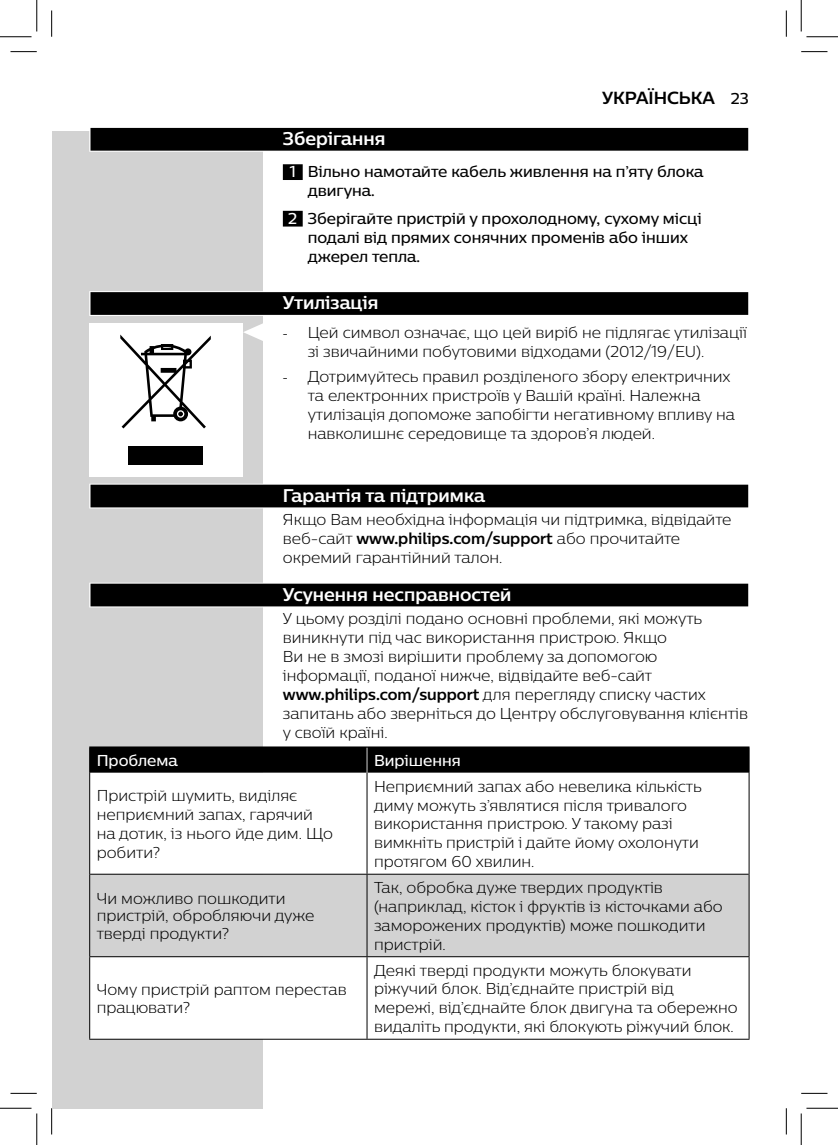
<style>
.page{position:relative;width:838px;height:1145px;background:#fff}
.page>*{position:absolute;margin:0;border:0;box-sizing:border-box;transform-origin:0 0}
.chapter-title-paragr{font:700 18.38px "Centrale Sans";color:#fff}
.t1{font:700 17.5px "Centrale Sans";color:#000}
.body{font:300 15.75px/18.9px "Centrale Sans";color:#000}
.chapter-table-roweve{font:300 15.75px/18.9px "Centrale Sans";color:#000}
.actionlist-item-para{font:500 15.75px/18.9px "Centrale Sans";color:#000}
.chapter-table-rowhea{font:500 15.75px "Centrale Sans";color:#fff}
.s1{font-weight:500;font-size:15.75px}
.s2{color:#fff}
.s3{font-family:"Gill Sans Alt One WGL Light";font-weight:400}
.s4{font-weight:700}
</style>
<div class="page">
<div style="left:52px;top:131px;width:210px;height:977px;background:#d2d2d2"></div>
<svg style="left:89px;top:127px;width:660px;height:25px"></svg>
<div style="left:90px;top:128px;width:658px;height:23px;background:#000"></div>
<div style="left:283px;top:164px;width:20px;height:16px;background:#000"></div>
<div style="left:283px;top:211px;width:20px;height:16px;background:#000"></div>
<div style="left:89px;top:291px;width:660px;height:25px;background:#fff"></div>
<div style="left:90px;top:292px;width:658px;height:23px;background:#000"></div>
<svg style="left:89px;top:484px;width:660px;height:24px"></svg>
<div style="left:90px;top:485px;width:658px;height:22px;background:#000"></div>
<svg style="left:89px;top:583px;width:660px;height:24px"></svg>
<div style="left:90px;top:584px;width:658px;height:22px;background:#000"></div>
<svg style="left:90px;top:773px;width:658px;height:266px"></svg>
<div style="left:90px;top:875px;width:658px;height:81px;background:#d2d2d2"></div>
<hr style="left:366px;top:773px;width:1px;height:101px;background:#000">
<hr style="left:366px;top:875px;width:1px;height:81px;background:#000">
<hr style="left:366px;top:957px;width:1px;height:82px;background:#000">
<hr style="left:89px;top:1039px;width:278px;height:1px;background:#000">
<hr style="left:367px;top:1039px;width:382px;height:1px;background:#000">
<hr style="left:90px;top:874px;width:277px;height:1px;background:#000">
<hr style="left:367px;top:874px;width:381px;height:1px;background:#000">
<hr style="left:89px;top:956px;width:278px;height:1px;background:#000">
<hr style="left:367px;top:956px;width:382px;height:1px;background:#000">
<hr style="left:89px;top:773px;width:1px;height:101px;background:#000">
<hr style="left:748px;top:773px;width:1px;height:101px;background:#000">
<hr style="left:89px;top:874px;width:1px;height:82px;background:#000">
<hr style="left:748px;top:874px;width:1px;height:82px;background:#000">
<hr style="left:89px;top:957px;width:1px;height:82px;background:#000">
<hr style="left:748px;top:957px;width:1px;height:82px;background:#000">
<div style="left:89px;top:748px;width:660px;height:25px;background:#000"></div>
<hr style="left:89px;top:747px;width:278px;height:1px;background:#000">
<hr style="left:367px;top:747px;width:382px;height:1px;background:#000">
<svg style="left:243px;top:322px;width:20px;height:20px"></svg>
<div style="left:89px;top:323px;width:154px;height:153px;background:#fff"></div>
<div style="left:129px;top:446px;width:74px;height:19px;background:#000"></div>
<svg style="left:120px;top:335px;width:91px;height:93px"></svg>
<svg style="left:10px;top:51px;width:27px;height:1px"></svg>
<svg style="left:801px;top:51px;width:26px;height:1px"></svg>
<svg style="left:10px;top:1093px;width:27px;height:1px"></svg>
<svg style="left:801px;top:1093px;width:26px;height:1px"></svg>
<svg style="left:51px;top:10px;width:1px;height:27px"></svg>
<svg style="left:51px;top:1108px;width:1px;height:26px"></svg>
<svg style="left:786px;top:10px;width:1px;height:27px"></svg>
<svg style="left:786px;top:1108px;width:1px;height:26px"></svg>
<hr style="left:0;top:36px;width:32px;height:1px;background:#000">
<hr style="left:806px;top:36px;width:31px;height:1px;background:#000">
<hr style="left:0;top:1108px;width:32px;height:1px;background:#000">
<hr style="left:806px;top:1108px;width:31px;height:1px;background:#000">
<hr style="left:36px;top:0;width:1px;height:31px;background:#000">
<hr style="left:36px;top:1113px;width:1px;height:32px;background:#000">
<hr style="left:800px;top:0;width:1px;height:31px;background:#000">
<hr style="left:800px;top:1113px;width:1px;height:32px;background:#000">
<p class="t1" style="left:602px;top:87px;width:148px">УКРАЇНСЬКА <span class="s1">23</span></p>
<p class="chapter-title-paragr" style="left:283px;top:126px;width:104px">Зберігання</p>
<p class="actionlist-item-para" style="left:307px;top:162px;width:397px;text-indent:-18px"><span class="s2">1</span> Вільно намотайте кабель живлення на п’яту блока двигуна.</p>
<p class="actionlist-item-para" style="left:307px;top:209px;width:395px;text-indent:-19px"><span class="s2">2</span> Зберігайте пристрій у прохолодному, сухому місці подалі від прямих сонячних променів або інших джерел тепла.</p>
<p class="chapter-title-paragr" style="left:283px;top:291px;width:97px">Утилізація</p>
<p class="body" style="left:307px;top:323px;width:440px;text-indent:-25px"><span class="s3">-</span> Цей символ означає, що цей виріб не підлягає утилізації зі звичайними побутовими відходами (2012/19/EU).</p>
<p class="body" style="left:307px;top:366px;width:429px;text-indent:-25px"><span class="s3">-</span> Дотримуйтесь правил розділеного збору електричних та електронних пристроїв у Вашій країні. Належна утилізація допоможе запобігти негативному впливу на навколишнє середовище та здоров’я людей.</p>
<p class="chapter-title-paragr" style="left:283px;top:483px;width:204px">Гарантія та підтримка</p>
<p class="body" style="left:283px;top:510px;width:450px">Якщо Вам необхідна інформація чи підтримка, відвідайте веб-сайт <span class="s4">www.philips.com/support</span> або прочитайте окремий гарантійний талон.</p>
<p class="chapter-title-paragr" style="left:283px;top:582px;width:230px">Усунення несправностей</p>
<p class="body" style="left:283px;top:609px;width:466px">У цьому розділі подано основні проблеми, які можуть виникнути під час використання пристрою. Якщо<br>Ви не в змозі вирішити проблему за допомогою інформації, поданої нижче, відвідайте веб-сайт <span class="s4">www.philips.com/support</span> для перегляду списку частих запитань або зверніться до Центру обслуговування клієнтів у своїй країні.</p>
<p class="chapter-table-rowhea" style="left:97px;top:750px;width:83px">Проблема</p>
<p class="chapter-table-rowhea" style="left:374px;top:750px;width:88px">Вирішення</p>
<p class="chapter-table-roweve" style="left:97px;top:786px;width:238px">Пристрій шумить, виділяє неприємний запах, гарячий на дотик, із нього йде дим. Що робити?</p>
<p class="chapter-table-roweve" style="left:374px;top:776px;width:329px">Неприємний запах або невелика кількість диму можуть з’являтися після тривалого використання пристрою. У такому разі вимкніть пристрій і дайте йому охолонути протягом 60 хвилин.</p>
<p class="chapter-table-roweve" style="left:97px;top:889px;width:219px;line-height:17.5px">Чи можливо пошкодити пристрій, обробляючи дуже тверді продукти?</p>
<p class="chapter-table-roweve" style="left:374px;top:878px;width:350px">Так, обробка дуже твердих продуктів (наприклад, кісток і фруктів із кісточками або заморожених продуктів) може пошкодити пристрій.</p>
<p class="chapter-table-roweve" style="left:97px;top:981px;width:251px;line-height:17.5px">Чому пристрій раптом перестав працювати?</p>
<p class="chapter-table-roweve" style="left:374px;top:960px;width:365px">Деякі тверді продукти можуть блокувати ріжучий блок. Від’єднайте пристрій від мережі, від’єднайте блок двигуна та обережно видаліть продукти, які блокують ріжучий блок.</p>
</div>
